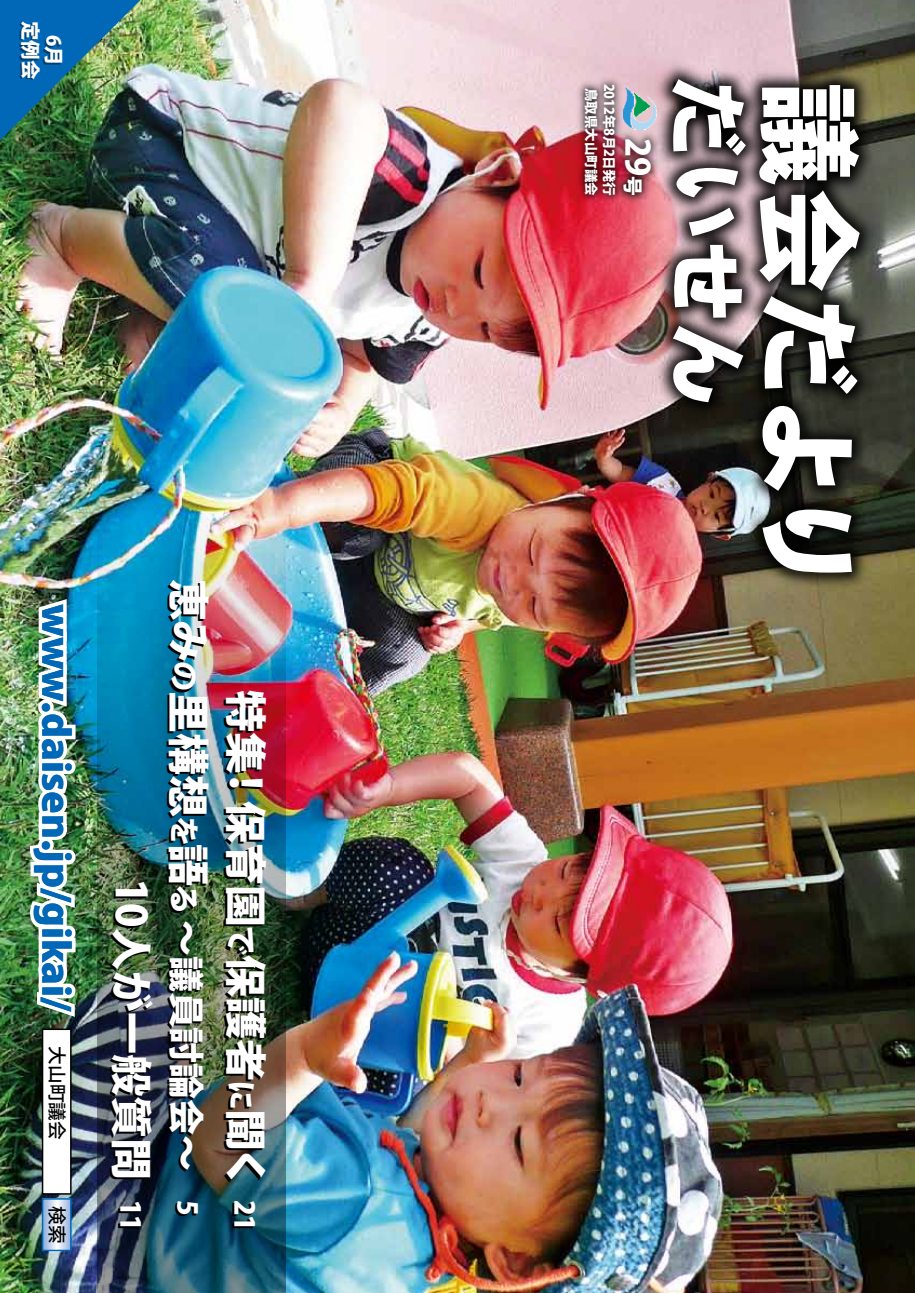
<style>
.page{position:relative;width:915px;height:1293px;background:#fff}
.page>*{position:absolute;margin:0;border:0;box-sizing:border-box;transform-origin:0 0}
.t1{font:800 42px "Koz Go Pro";color:#fff}
.t2{font:800 36.45px "Koz Go Pro";color:#0068b7;scale:1.11 1}
.t3{font:800 36px "Koz Go Pro";letter-spacing:-.01em;color:#fff}
.t4{font:800 33px "Koz Go Pro";color:#fff}
.t5{font:800 27px "Koz Go Pro";color:#fff}
.t6{font:800 19.5px/23.4px "Koz Go Pro";color:#fff;text-align:center}
.t7{font:500 18.6px "Koz Go Pr 6 N";color:#000}
.t8{font:800 13.5px "Koz Go Pro";color:#fff}
.s1{font-size:27px}
.s2{font-size:42px}
.s3{font-size:30px}
.s4{font-size:19.8px}
</style>
<div class="page">
<img style="left:0;top:0;width:914px;height:1293px">
<div style="left:43px;top:1029px;width:28px;height:165px;background:#fff"></div>
<div style="left:42px;top:1028px;width:30px;height:166px;border:2px solid #000"></div>
<svg style="left:45px;top:1201px;width:24px;height:47px"></svg>
<div style="left:42px;top:1198px;width:30px;height:53px;border:2px solid #0068b7"></div>
<img style="left:26px;top:594px;width:54px;height:427px">
<img style="left:0;top:0;width:140px;height:140px">
<img style="left:611px;top:19px;width:303px;height:614px">
<svg style="left:759px;top:85px;width:99px;height:99px"></svg>
<svg style="left:759px;top:190px;width:100px;height:204px"></svg>
<svg style="left:762px;top:405px;width:89px;height:86px"></svg>
<svg style="left:762px;top:509px;width:89px;height:63px"></svg>
<svg style="left:671px;top:79px;width:74px;height:77px"></svg>
<svg style="left:709px;top:168px;width:29px;height:68px"></svg>
<svg style="left:674px;top:245px;width:67px;height:73px"></svg>
<svg style="left:672px;top:326px;width:71px;height:76px"></svg>
<img style="left:98px;top:514px;width:187px;height:779px">
<img style="left:555px;top:82px;width:154px;height:170px">
<img style="left:525px;top:29px;width:146px;height:222px">
<img style="left:623px;top:86px;width:33px;height:43px">
<p class="t6" style="left:64px;top:21px;width:60px;rotate:90deg">6月<br>定例会</p>
<p class="t2" style="left:80px;top:604px;width:369px;rotate:90deg">www.daisen.jp/gikai/</p>
<p class="t7" style="left:67px;top:1046px;width:95px;rotate:90deg">大山町議会</p>
<p class="t7" style="left:67px;top:1206px;width:39px;rotate:90deg">検索</p>
<p class="t1" style="left:159px;top:878px;width:354px;rotate:90deg">10人が一般質問 <span class="s1">11</span></p>
<p class="t3" style="left:210px;top:579px;width:593px;rotate:90deg"><span class="s2">恵み</span><span class="s3">の</span><span class="s2">里構想</span><span class="s3">を</span><span class="s2">語</span><span class="s3">る</span>～議員討論会～</p>
<p class="t1" style="left:273px;top:690px;width:500px;rotate:90deg">特集！ 保育園<span class="s3">で</span>保護者<span class="s3">に</span>聞く</p>
<p class="t5" style="left:205px;top:1199px;width:17px;rotate:90deg">5</p>
<p class="t5" style="left:262px;top:1199px;width:33px;rotate:90deg">21</p>
<p class="t8" style="left:599px;top:88px;width:109px;rotate:90deg">鳥取県大山町議会</p>
<p class="t8" style="left:617px;top:84px;width:114px;rotate:90deg">2012年8月2日発行</p>
<p class="t4" style="left:659px;top:138px;width:60px;rotate:90deg">29<span class="s4">号</span></p>
</div>
